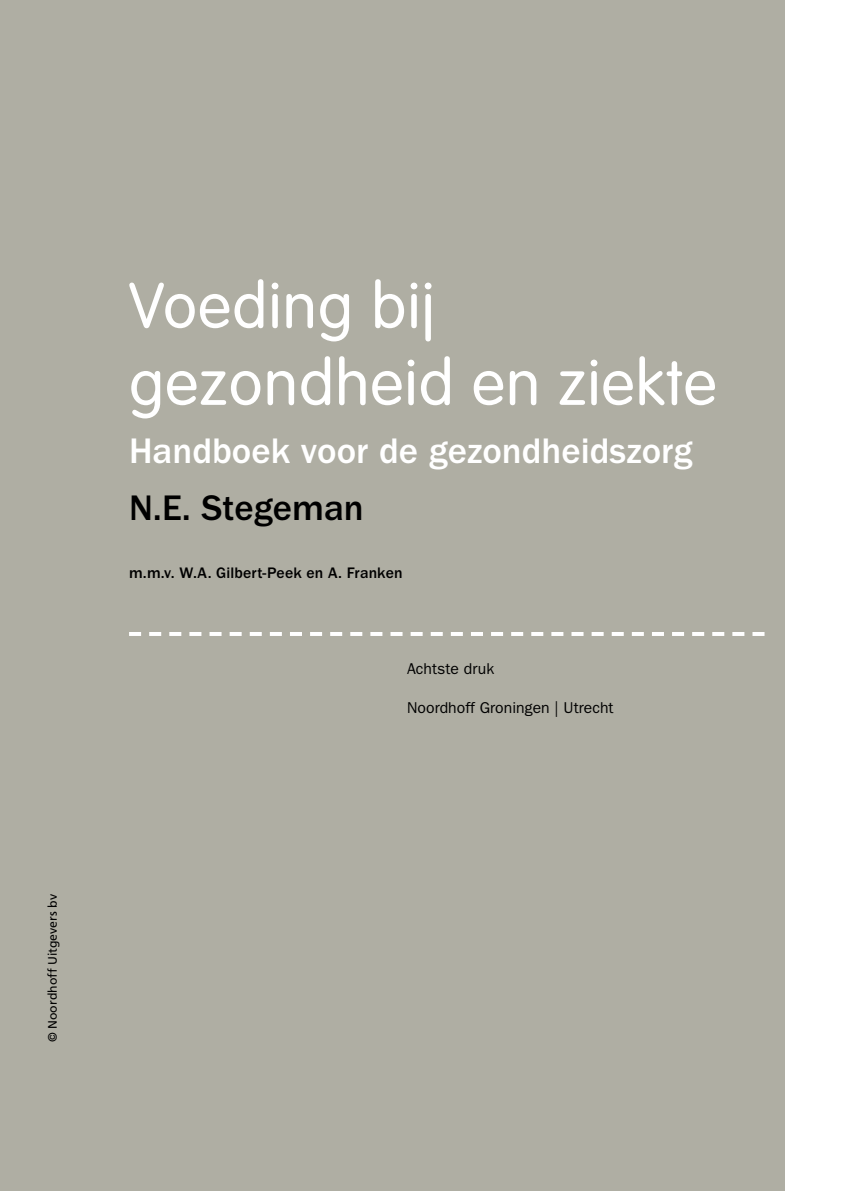
<style>
.page{position:relative;width:844px;height:1191px;background:#fff}
.page>*{position:absolute;margin:0;border:0;box-sizing:border-box;transform-origin:0 0}
.t1{font:300 63px/77px "VAG Rounded Std";letter-spacing:.02em;color:#fff}
.t2{font:500 36.75px "ITC Franklin Gothic Std";color:#fff}
.t3{font:500 36.75px "ITC Franklin Gothic Std";color:#000}
.t4{font:15.75px "ITC Franklin Gothic Std";letter-spacing:.005em;color:#000}
.t5{font:500 15.75px "ITC Franklin Gothic Std";letter-spacing:.01em;color:#000}
.t6{font:12.25px "Frutiger LT Std";color:#000}
</style>
<div class="page">
<div style="left:0;top:0;width:784px;height:1191px;background:#afaea3"></div>
<svg style="left:129px;top:632px;width:635px;height:4px"></svg>
<h1 class="t1" style="left:129px;top:269px;width:589px">Voeding bij gezondheid en ziekte</h1>
<h2 class="t2" style="left:129px;top:430px;width:564px">Handboek voor de gezondheidszorg</h2>
<h2 class="t3" style="left:129px;top:487px;width:236px">N.E. Stegeman</h2>
<p class="t5" style="left:129px;top:564px;width:275px">m.m.v. W.A. Gilbert-Peek en A. Franken</p>
<p class="t4" style="left:407px;top:660px;width:89px">Achtste druk</p>
<p class="t4" style="left:407px;top:698px;width:208px">Noordhoff Groningen | Utrecht</p>
<p class="t6" style="left:45px;top:1042px;width:149px;rotate:-90deg">© Noordhoff Uitgevers bv</p>
</div>
